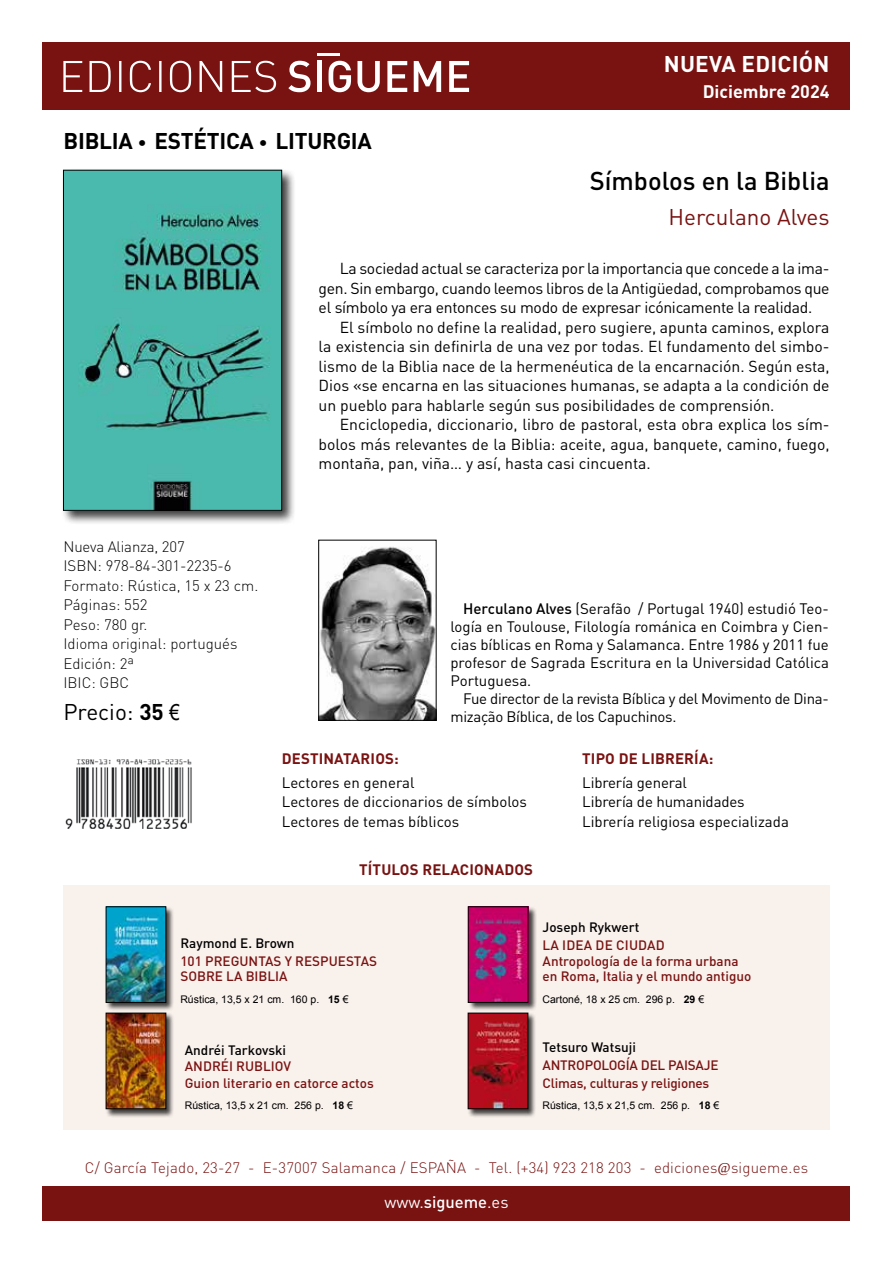
<style>
.page{position:relative;width:893px;height:1263px;background:#fff}
.page>*{position:absolute;margin:0;border:0;box-sizing:border-box;transform-origin:0 0}
.t1{font:500 25.5px "DIN Pro";color:#000}
.t2{font:700 22.5px "DIN Pro";letter-spacing:-.01em;color:#000}
.t3{font:22.5px "DIN Pro";color:#791312}
.t4{font:700 22.5px "DIN Pro";letter-spacing:.01em;color:#fff}
.t5{font:22.5px "DIN Pro";color:#000}
.t6{font:700 18px "DIN Pro";color:#fff}
.t7{font:16.5px "DIN Pro";color:#fff}
.t8{font:15.75px/19.5px "DIN Pro";color:#000;text-align:justify}
.t9{font:15px/18px "DIN Pro";letter-spacing:-.01em;color:#000}
.t10{font:300 15px/19.5px "DIN Pro";color:#000}
.t11{font:300 15px "DIN Pro";letter-spacing:.01em;color:#791312}
.t12{font:700 15px "DIN Pro";letter-spacing:.01em;color:#791312}
.t13{font:500 13.5px/15.8px "DIN Pro";color:#791312}
.t14{font:500 13.5px "DIN Pro";color:#000}
.t15{font:10.5px "Arial";color:#000}
.s1{font-size:18px}
.s2{font-weight:700}
.s3{font-family:"Arial Narrow"}
.s4{font-weight:500}
.s5{font-family:"Sakkal Majalla";font-weight:400;font-size:19.5px}
</style>
<div class="page">
<div style="left:43px;top:1186px;width:807px;height:34px;background:#791312"></div>
<div style="left:43px;top:43px;width:807px;height:67px;background:#791312"></div>
<hr style="left:317px;top:53px;width:23px;height:3px;background:#fff">
<svg style="left:288px;top:61px;width:23px;height:31px"></svg>
<div style="left:317px;top:61px;width:5px;height:31px;background:#fff"></div>
<svg style="left:329px;top:61px;width:22px;height:31px"></svg>
<svg style="left:357px;top:61px;width:23px;height:31px"></svg>
<svg style="left:387px;top:61px;width:20px;height:31px"></svg>
<svg style="left:414px;top:61px;width:27px;height:31px"></svg>
<svg style="left:449px;top:61px;width:20px;height:31px"></svg>
<svg style="left:63px;top:61px;width:213px;height:31px"></svg>
<div style="left:61px;top:168px;width:235px;height:357px;background:#000;opacity:.75"></div>
<img style="left:65px;top:172px;width:215px;height:336px">
<div style="left:63px;top:170px;width:219px;height:340px;border:1px solid #000"></div>
<div style="left:63px;top:885px;width:767px;height:245px;background:#f9f1ec"></div>
<img style="left:65px;top:759px;width:127px;height:69px">
<img style="left:321px;top:546px;width:113px;height:172px">
<div style="left:468px;top:1012px;width:69px;height:106px;background:#000;opacity:.75"></div>
<img style="left:470px;top:1015px;width:56px;height:92px">
<div style="left:106px;top:1012px;width:69px;height:106px;background:#000;opacity:.75"></div>
<img style="left:108px;top:1015px;width:56px;height:92px">
<div style="left:106px;top:1013px;width:60px;height:96px;border:1px solid #000"></div>
<div style="left:106px;top:906px;width:69px;height:105px;background:#000;opacity:.75"></div>
<img style="left:108px;top:909px;width:56px;height:91px">
<div style="left:468px;top:906px;width:69px;height:105px;background:#000;opacity:.75"></div>
<img style="left:470px;top:909px;width:56px;height:91px">
<div style="left:468px;top:907px;width:60px;height:95px;border:1px solid #000"></div>
<h2 class="t4" style="left:664px;top:49px;width:167px">NUEVA EDICIÓN</h2>
<h2 class="t2" style="left:63px;top:126px;width:310px">BIBLIA <span class="s1">•</span> ESTÉTICA <span class="s1">•</span> LITURGIA</h2>
<p class="t6" style="left:703px;top:80px;width:128px">Diciembre 2024</p>
<h1 class="t1" style="left:590px;top:163px;width:241px">Símbolos en la Biblia</h1>
<h2 class="t3" style="left:668px;top:202px;width:163px">Herculano Alves</h2>
<p class="t8" style="left:319px;top:258px;width:512px;text-indent:21px">La sociedad actual se caracteriza por la importancia que concede a la ima&shy;gen. Sin embargo, cuando leemos libros de la Antigüedad, comprobamos que el símbolo ya era entonces su modo de expresar icónicamente la realidad.</p>
<p class="t8" style="left:319px;top:317px;width:512px;text-indent:21px">El símbolo no define la realidad, pero sugiere, apunta caminos, explora la existencia sin definirla de una vez por todas. El fundamento del simbo&shy;lismo de la Biblia nace de la hermenéutica de la encarnación. Según esta, Dios «se encarna en las situaciones humanas, se adapta a la condición de un pueblo para hablarle según sus posibilidades de comprensión.</p>
<p class="t8" style="left:319px;top:414px;width:512px;text-indent:21px">Enciclopedia, diccionario, libro de pastoral, esta obra explica los sím&shy;bolos más relevantes de la Biblia: aceite, agua, banquete, camino, fuego, montaña, pan, viña… y así, hasta casi cincuenta.</p>
<p class="t10" style="left:63px;top:536px;width:196px">Nueva Alianza, 207<br>ISBN: 978-84-301-2235-6<br>Formato: Rústica, 15 x 23 cm.<br>Páginas: 552<br>Peso: 780 gr.<br>Idioma original: portugués<br>Edición: 2ª<br>IBIC: GBC</p>
<h2 class="t5" style="left:63px;top:697px;width:118px">Precio: <span class="s2">35</span> <span class="s3">€</span></h2>
<p class="t9" style="left:450px;top:599px;width:380px;text-align:justify;text-indent:13px"><span class="s4">Herculano Alves</span> (Serafão / Portugal 1940) estudió Teo&shy;logía en Toulouse, Filología románica en Coimbra y Cien&shy;cias bíblicas en Roma y Salamanca. Entre 1986 y 2011 fue profesor de Sagrada Escritura en la Universidad Católica Portuguesa.</p>
<p class="t9" style="left:450px;top:689px;width:380px;text-indent:13px">Fue director de la revista Bíblica y del Movimento de Dina&shy;mização Bíblica, de los Capuchinos.</p>
<p class="t12" style="left:282px;top:749px;width:119px">DESTINATARIOS:</p>
<p class="t9" style="left:282px;top:772px;width:247px;line-height:19.5px">Lectores en general<br>Lectores de diccionarios de símbolos<br>Lectores de temas bíblicos</p>
<p class="t12" style="left:359px;top:859px;width:175px">TÍTULOS RELACIONADOS</p>
<p class="t12" style="left:582px;top:749px;width:133px">TIPO DE LIBRERÍA:</p>
<p class="t9" style="left:582px;top:772px;width:208px;line-height:19.5px">Librería general<br>Librería de humanidades<br>Librería religiosa especializada</p>
<p class="t14" style="left:180px;top:933px;width:116px">Raymond E. Brown</p>
<p class="t13" style="left:180px;top:952px;width:198px">101 PREGUNTAS Y RESPUESTAS<br>SOBRE LA BIBLIA</p>
<p class="t15" style="left:180px;top:992px;width:170px">Rústica, 13,5 x 21 cm. 160 p. <span class="s2">15</span> €</p>
<p class="t14" style="left:185px;top:1041px;width:103px">Andréi Tarkovski</p>
<p class="t13" style="left:185px;top:1057px;width:190px;line-height:16.5px">ANDRÉI RUBLIOV<br>Guion literario en catorce actos</p>
<p class="t15" style="left:185px;top:1098px;width:170px">Rústica, 13,5 x 21 cm. 256 p. <span class="s2">18</span> €</p>
<p class="t14" style="left:543px;top:918px;width:98px">Joseph Rykwert</p>
<p class="t13" style="left:543px;top:936px;width:210px">LA IDEA DE CIUDAD<br>Antropología de la forma urbana en Roma, Italia y el mundo antiguo</p>
<p class="t15" style="left:543px;top:992px;width:163px">Cartoné, 18 x 25 cm. 296 p. <span class="s2">29</span> €</p>
<p class="t14" style="left:542px;top:1038px;width:95px">Tetsuro Watsuji</p>
<p class="t13" style="left:542px;top:1055px;width:178px;line-height:18px">ANTROPOLOGÍA DEL PAISAJE<br>Climas, culturas y religiones</p>
<p class="t15" style="left:542px;top:1098px;width:178px">Rústica, 13,5 x 21,5 cm. 256 p. <span class="s2">18</span> €</p>
<p class="t11" style="left:85px;top:1157px;width:725px">C/ García Tejado, 23-27 - E-37007 Salamanca / ESPAÑA - Tel. (+34) 923 218 203 - ediciones<span class="s5">@</span>sigueme.es</p>
<p class="t7" style="left:384px;top:1191px;width:126px">www.<span class="s4">sigueme</span>.es</p>
</div>
